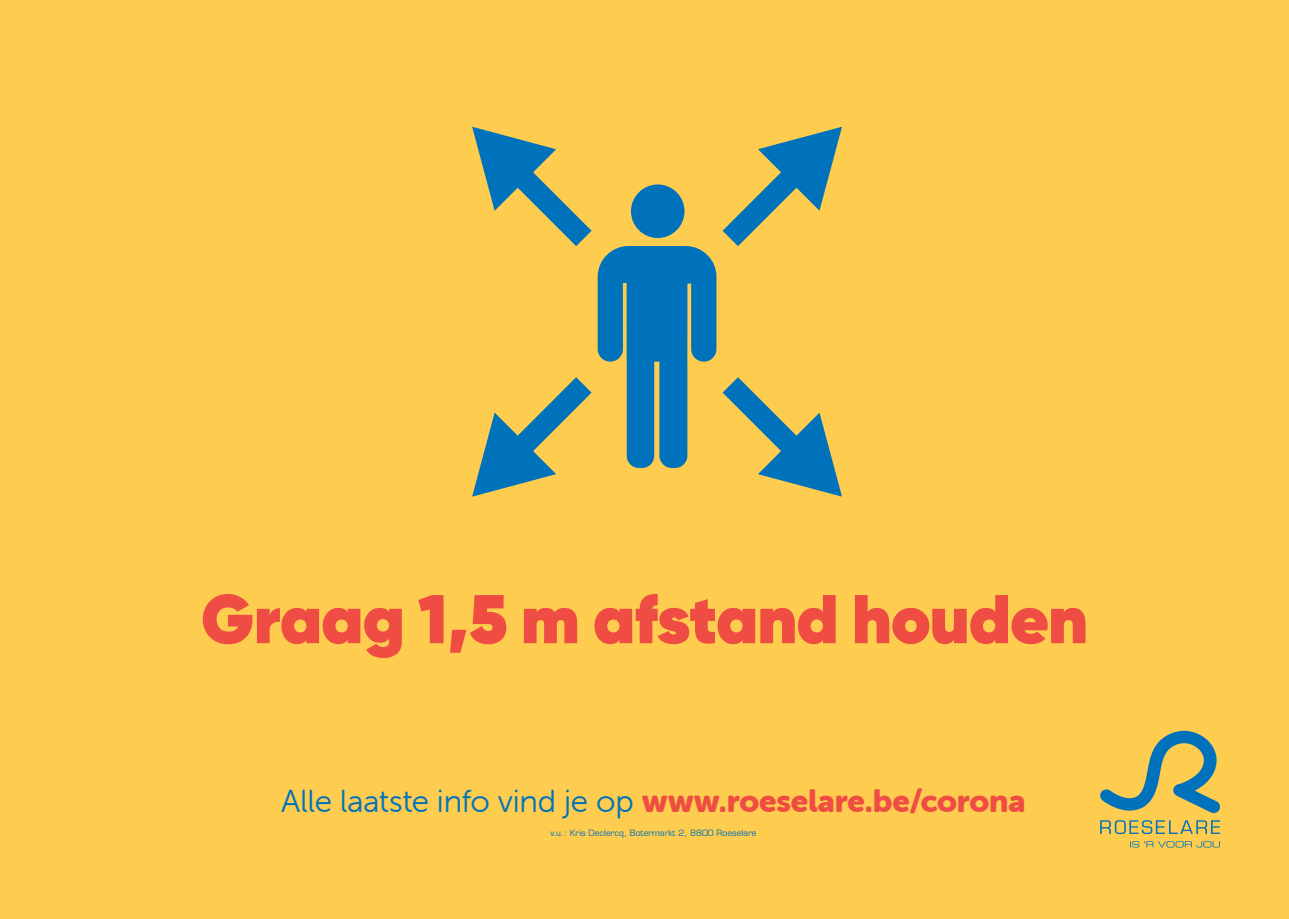
<style>
.page{position:relative;width:1289px;height:919px;background:#fff}
.page>*{position:absolute;margin:0;border:0;box-sizing:border-box;transform-origin:0 0}
.t1{font:800 68.7px "Gilroy";letter-spacing:-.005em;color:#ef4d44}
.t2{font:31.65px "Museo Sans Rounded 300";letter-spacing:-.01em;color:#0072bc}
.t3{font:8.4px "Eurostile LT Std";color:#0072bc}
.s1{font-family:"Museo Sans Rounded 900";color:#ef4d44}
</style>
<div class="page">
<div style="left:0;top:0;width:1288px;height:918px;background:#fecc4e"></div>
<svg style="left:1100px;top:730px;width:120px;height:83px"></svg>
<svg style="left:1130px;top:841px;width:89px;height:6px"></svg>
<svg style="left:1100px;top:820px;width:119px;height:14px"></svg>
<svg style="left:597px;top:246px;width:119px;height:222px"></svg>
<div style="left:631px;top:184px;width:53px;height:54px;background:#0072bc;border-radius:50%"></div>
<svg style="left:472px;top:127px;width:119px;height:119px"></svg>
<svg style="left:472px;top:377px;width:119px;height:119px"></svg>
<svg style="left:722px;top:127px;width:120px;height:119px"></svg>
<svg style="left:722px;top:377px;width:120px;height:119px"></svg>
<h1 class="t1" style="left:201px;top:575px;width:888px">Graag 1,5 m afstand houden</h1>
<p class="t2" style="left:281px;top:783px;width:745px">Alle laatste info vind je op <span class="s1">www.roeselare.be/corona</span></p>
<p class="t3" style="left:550px;top:828px;width:208px">v.u.: Kris Declercq, Botermarkt 2, 8800 Roeselare</p>
</div>
